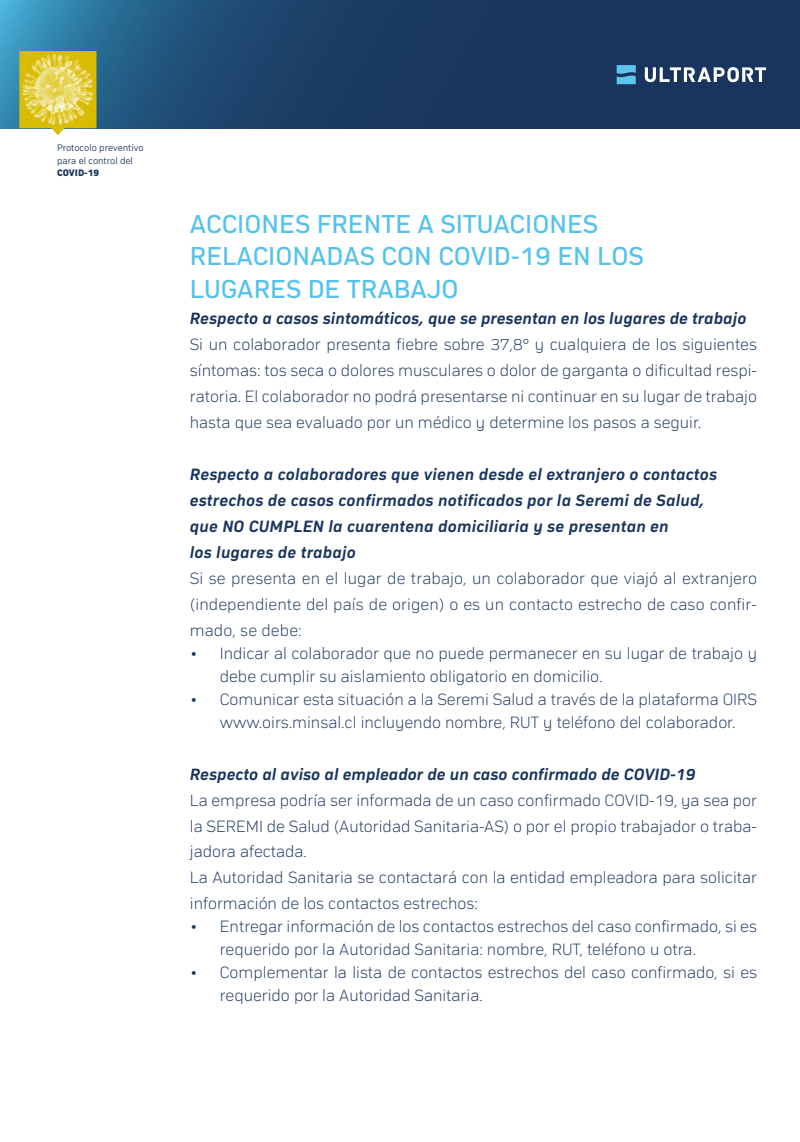
<style>
.page{position:relative;width:800px;height:1142px;background:#fff}
.page>*{position:absolute;margin:0;border:0;box-sizing:border-box;transform-origin:0 0}
.t1{font:27px/32.4px "Compasse";color:#55c2ea}
.t2{font:200 17px/26px "Compasse";color:#19355d}
.t3{font:italic 700 17px/26px "Compasse";letter-spacing:.01em;color:#19355d}
.t4{font:300 9.8px/12.7px "Compasse";color:#19355d}
.t5{font:800 9.8px "Compasse";color:#19355d}
</style>
<div class="page">
<svg style="left:0;top:0;width:800px;height:128px;background:#1d436b"></svg>
<svg style="left:617px;top:65px;width:19px;height:19px"></svg>
<svg style="left:645px;top:67px;width:121px;height:15px"></svg>
<img style="left:19px;top:51px;width:77px;height:84px">
<p class="t4" style="left:57px;top:141px;width:88px">Protocolo preventivo para el control del</p>
<p class="t5" style="left:57px;top:167px;width:43px">COVID-19</p>
<h1 class="t1" style="left:190px;top:207px;width:455px">ACCIONES FRENTE A SITUACIONES<br>RELACIONADAS CON COVID-19 EN LOS<br>LUGARES DE TRABAJO</h1>
<p class="t3" style="left:190px;top:305px;width:558px">Respecto a casos sintomáticos, que se presentan en los lugares de trabajo</p>
<p class="t2" style="left:190px;top:331px;width:569px;text-align:justify">Si un colaborador presenta fiebre sobre 37,8° y cualquiera de los siguientes síntomas: tos seca o dolores musculares o dolor de garganta o dificultad respi&shy;ratoria. El colaborador no podrá presentarse ni continuar en su lugar de trabajo hasta que sea evaluado por un médico y determine los pasos a seguir.</p>
<p class="t3" style="left:190px;top:461px;width:529px">Respecto a colaboradores que vienen desde el extranjero o contactos estrechos de casos confirmados notificados por la Seremi de Salud, que NO CUMPLEN la cuarentena domiciliaria y se presentan en<br>los lugares de trabajo</p>
<p class="t2" style="left:190px;top:565px;width:569px;text-align:justify">Si se presenta en el lugar de trabajo, un colaborador que viajó al extranjero (independiente del país de origen) o es un contacto estrecho de caso confir&shy;mado, se debe:</p>
<p class="t2" style="left:220px;top:641px;width:539px;line-height:23px;text-indent:-30px">• Indicar al colaborador que no puede permanecer en su lugar de trabajo y debe cumplir su aislamiento obligatorio en domicilio.</p>
<p class="t2" style="left:190px;top:687px;width:569px;line-height:23px;text-align:center">• Comunicar esta situación a la Seremi Salud a través de la plataforma OIRS www.oirs.minsal.cl incluyendo nombre, RUT y teléfono del colaborador.</p>
<p class="t3" style="left:190px;top:761px;width:507px">Respecto al aviso al empleador de un caso confirmado de COVID-19</p>
<p class="t2" style="left:190px;top:787px;width:569px">La empresa podría ser informada de un caso confirmado COVID-19, ya sea por la SEREMI de Salud (Autoridad Sanitaria-AS) o por el propio trabajador o traba&shy;jadora afectada.<br>La Autoridad Sanitaria se contactará con la entidad empleadora para solicitar información de los contactos estrechos:</p>
<p class="t2" style="left:220px;top:915px;width:539px;line-height:23px;text-indent:-30px">• Entregar información de los contactos estrechos del caso confirmado, si es requerido por la Autoridad Sanitaria: nombre, RUT, teléfono u otra.</p>
<p class="t2" style="left:220px;top:961px;width:539px;line-height:23px;text-indent:-30px">• Complementar la lista de contactos estrechos del caso confirmado, si es requerido por la Autoridad Sanitaria.</p>
</div>
